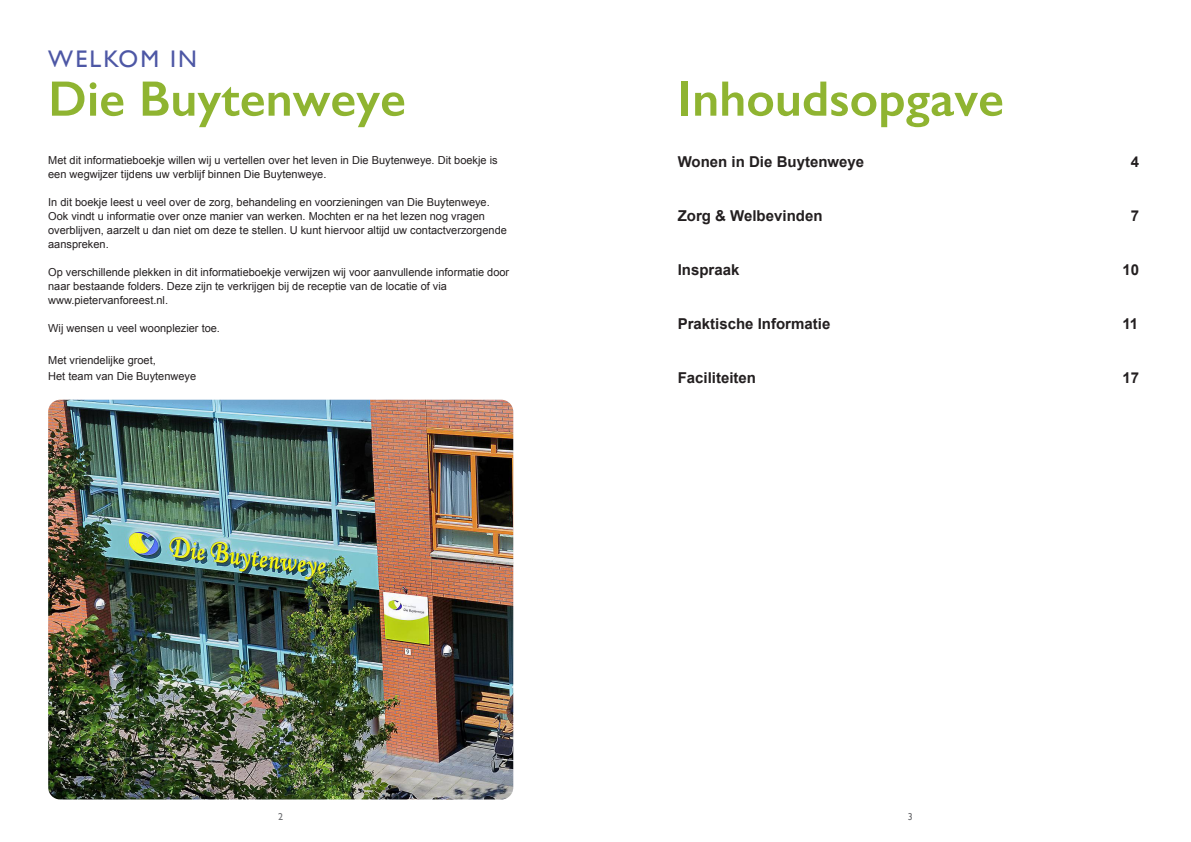
<style>
.page{position:relative;width:1191px;height:842px;background:#fff}
.page>*{position:absolute;margin:0;border:0;box-sizing:border-box;transform-origin:0 0}
.Kop_3{font:600 50px "Gill Sans";color:#8fb431}
.Kop_3-2{font:24px "Gill Sans";letter-spacing:.09em;color:#4d57a5}
.kop_2{font:700 15px "Arial";color:#231f20}
.Kop_3-3{font:11px/14px "Arial";color:#231f20}
.body{font:11px "Arial";color:#231f20}
.t1{font:10px "Gill Sans";color:#6c6d70}
</style>
<div class="page">
<img style="left:48px;top:400px;width:465px;height:399px">
<p class="Kop_3-2" style="left:48px;top:44px;width:150px">WELKOM IN</p>
<p class="Kop_3" style="left:48px;top:69px;width:359px">Die Buytenweye</p>
<p class="Kop_3-3" style="left:48px;top:153px;width:451px">Met dit informatieboekje willen wij u vertellen over het leven in Die Buytenweye. Dit boekje is een wegwijzer tijdens uw verblijf binnen Die Buytenweye.</p>
<p class="Kop_3-3" style="left:48px;top:195px;width:460px">In dit boekje leest u veel over de zorg, behandeling en voorzieningen van Die Buytenweye.<br>Ook vindt u informatie over onze manier van werken. Mochten er na het lezen nog vragen overblijven, aarzelt u dan niet om deze te stellen. U kunt hiervoor altijd uw contactverzorgende aanspreken.</p>
<p class="Kop_3-3" style="left:48px;top:265px;width:462px">Op verschillende plekken in dit informatieboekje verwijzen wij voor aanvullende informatie door naar bestaande folders. Deze zijn te verkrijgen bij de receptie van de locatie of via</p>
<p class="Kop_3-3" style="left:48px;top:293px;width:121px">www.pietervanforeest.nl.</p>
<p class="Kop_3-3" style="left:48px;top:321px;width:173px">Wij wensen u veel woonplezier toe.</p>
<p class="body" style="left:48px;top:353px;width:109px">Met vriendelijke groet,</p>
<p class="body" style="left:48px;top:369px;width:149px">Het team van Die Buytenweye</p>
<p class="Kop_3" style="left:677px;top:69px;width:328px">Inhoudsopgave</p>
<p class="kop_2" style="left:677px;top:152px;width:188px">Wonen in Die Buytenweye</p>
<p class="kop_2" style="left:1130px;top:152px;width:10px">4</p>
<p class="kop_2" style="left:677px;top:206px;width:146px">Zorg &amp; Welbevinden</p>
<p class="kop_2" style="left:1130px;top:206px;width:10px">7</p>
<p class="kop_2" style="left:677px;top:260px;width:63px">Inspraak</p>
<p class="kop_2" style="left:1122px;top:260px;width:18px">10</p>
<p class="kop_2" style="left:677px;top:314px;width:154px">Praktische Informatie</p>
<p class="kop_2" style="left:1122px;top:314px;width:17px">11</p>
<p class="kop_2" style="left:677px;top:368px;width:80px">Faciliteiten</p>
<p class="kop_2" style="left:1122px;top:368px;width:18px">17</p>
<p class="t1" style="left:278px;top:810px;width:6px">2</p>
<p class="t1" style="left:907px;top:810px;width:6px">3</p>
</div>
